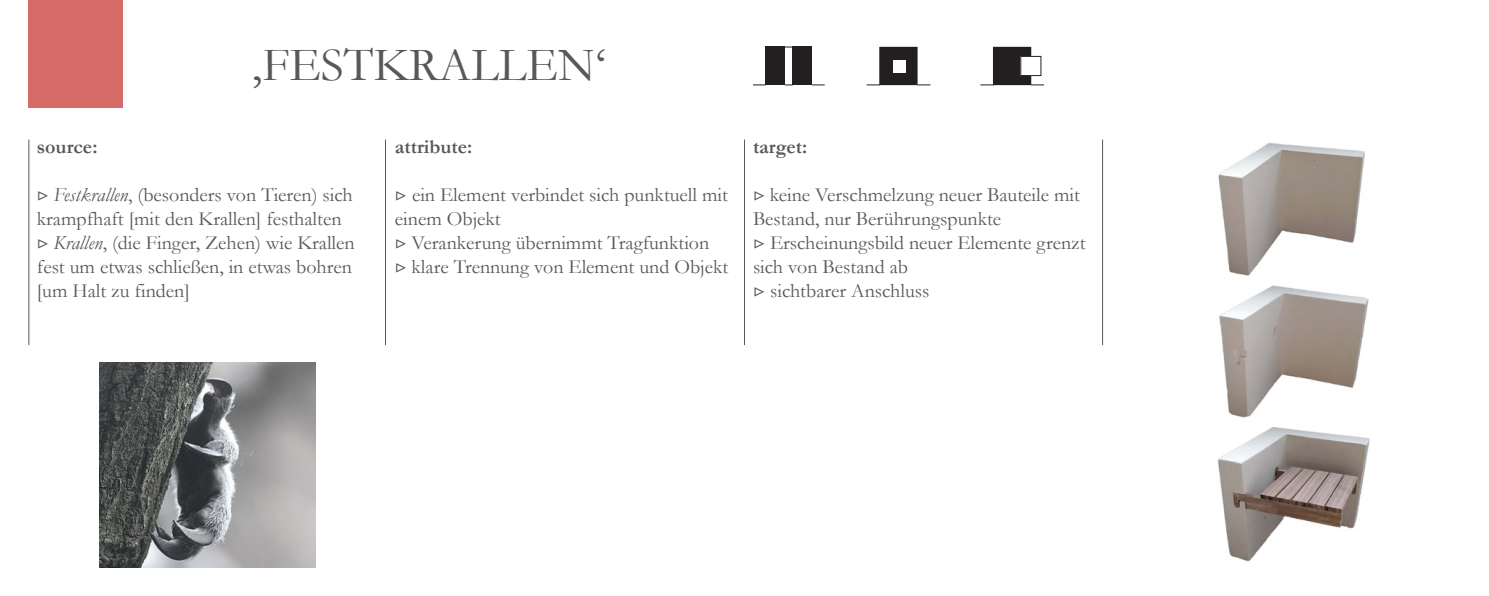
<style>
.page{position:relative;width:1489px;height:596px;background:#fff}
.page>*{position:absolute;margin:0;border:0;box-sizing:border-box;transform-origin:0 0}
.t1{font:48px "Garamond";color:#57585a}
.t2{font:20px/24px "Garamond";color:#57585a}
.t3{font:700 20px "Garamond";color:#57585a}
.s1{font-family:"Minion Pro"}
.s2{font-style:italic}
</style>
<div class="page">
<hr style="left:28px;top:139px;width:1px;height:206px;background:#57585a">
<hr style="left:385px;top:139px;width:1px;height:206px;background:#57585a">
<hr style="left:744px;top:139px;width:1px;height:206px;background:#57585a">
<hr style="left:1101px;top:139px;width:1px;height:206px;background:#57585a">
<div style="left:28px;top:0;width:95px;height:108px;background:#d66b67"></div>
<div style="left:765px;top:47px;width:19px;height:38px;background:#231f20"></div>
<svg style="left:753px;top:84px;width:12px;height:1px"></svg>
<svg style="left:812px;top:84px;width:12px;height:1px"></svg>
<div style="left:792px;top:47px;width:20px;height:38px;background:#231f20"></div>
<div style="left:880px;top:48px;width:36px;height:36px;background:#231f20"></div>
<div style="left:879px;top:47px;width:38px;height:38px;border:2px solid #231f20"></div>
<div style="left:892px;top:60px;width:13px;height:13px;background:#fff"></div>
<svg style="left:866px;top:84px;width:14px;height:1px"></svg>
<svg style="left:917px;top:84px;width:13px;height:1px"></svg>
<div style="left:993px;top:48px;width:37px;height:36px;background:#231f20"></div>
<div style="left:992px;top:47px;width:39px;height:38px;border:2px solid #231f20"></div>
<div style="left:1020px;top:56px;width:20px;height:19px;background:#fff"></div>
<div style="left:1020px;top:56px;width:21px;height:20px;border:1px solid #231f20"></div>
<svg style="left:980px;top:84px;width:13px;height:1px"></svg>
<svg style="left:1031px;top:84px;width:13px;height:1px"></svg>
<img style="left:100px;top:362px;width:215px;height:205px">
<img style="left:1218px;top:143px;width:151px;height:275px">
<img style="left:1217px;top:426px;width:153px;height:136px">
<p class="t1" style="left:252px;top:36px;width:355px">‚FESTKRALLEN‘</p>
<p class="t3" style="left:37px;top:134px;width:62px">source:</p>
<p class="t2" style="left:37px;top:182px;width:317px"><span class="s1">▷</span> <span class="s2">Festkrallen</span>, (besonders von Tieren) sich krampfhaft [mit den Krallen] festhalten</p>
<p class="t2" style="left:37px;top:230px;width:319px"><span class="s1">▷</span> <span class="s2">Krallen</span>, (die Finger, Zehen) wie Krallen fest um etwas schließen, in etwas bohren [um Halt zu finden]</p>
<p class="t3" style="left:395px;top:134px;width:79px">attribute:</p>
<p class="t2" style="left:395px;top:182px;width:334px"><span class="s1">▷</span> ein Element verbindet sich punktuell mit einem Objekt</p>
<p class="t2" style="left:395px;top:230px;width:316px"><span class="s1">▷</span> Verankerung übernimmt Tragfunktion</p>
<p class="t2" style="left:395px;top:254px;width:335px"><span class="s1">▷</span> klare Trennung von Element und Objekt</p>
<p class="t3" style="left:753px;top:134px;width:56px">target:</p>
<p class="t2" style="left:753px;top:182px;width:328px"><span class="s1">▷</span> keine Verschmelzung neuer Bauteile mit<br>Bestand, nur Berührungspunkte</p>
<p class="t2" style="left:753px;top:230px;width:334px"><span class="s1">▷</span> Erscheinungsbild neuer Elemente grenzt sich von Bestand ab</p>
<p class="t2" style="left:753px;top:278px;width:178px"><span class="s1">▷</span> sichtbarer Anschluss</p>
</div>
